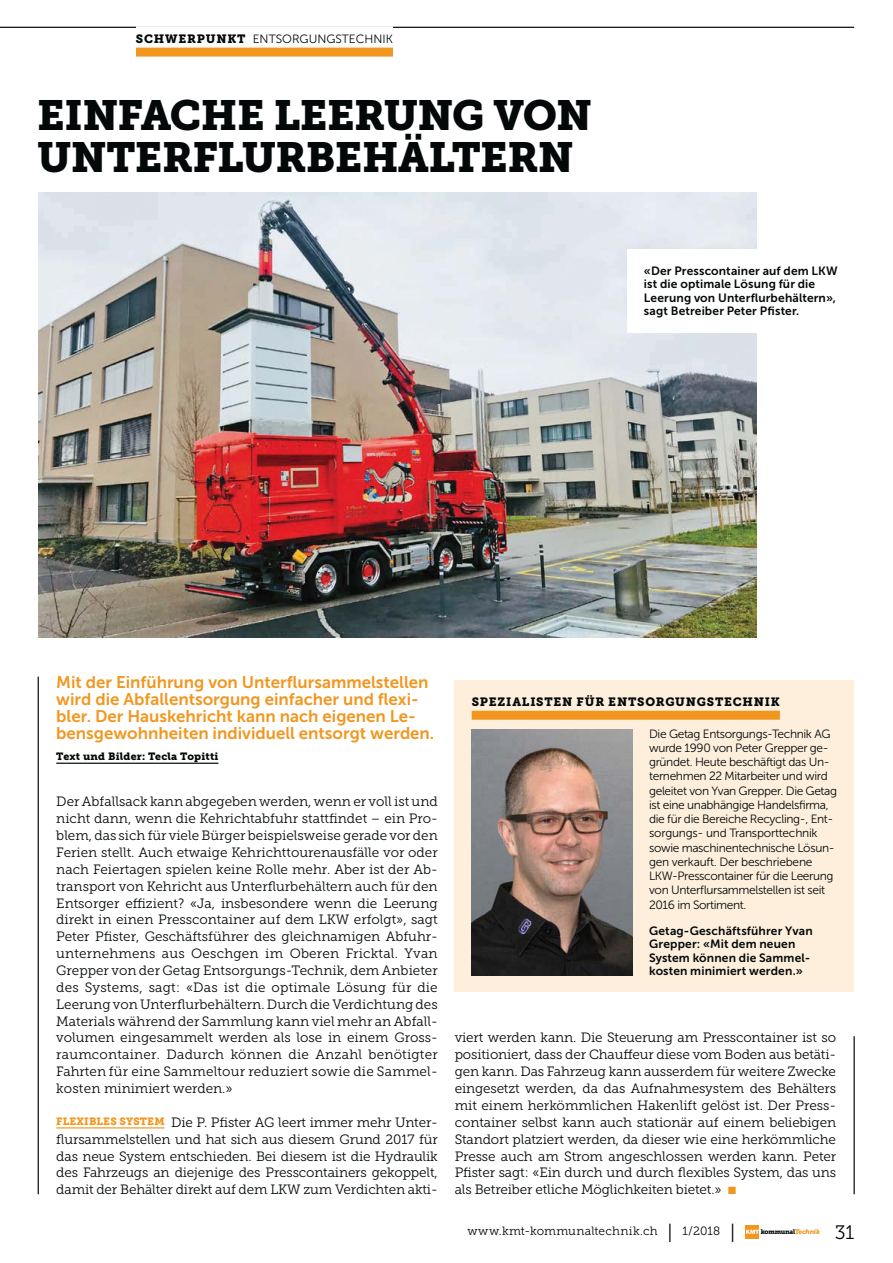
<style>
.page{position:relative;width:893px;height:1263px;background:#fff}
.page>*{position:absolute;margin:0;border:0;box-sizing:border-box;transform-origin:0 0}
.t1{font:42px/42px "Museo Slab 900";letter-spacing:-.02em;color:#040809}
.t2{font:19.5px "Museo Slab 300";color:#040809}
.t3{font:16.8px/16.8px "Museo Sans 700";color:#f19720}
.t4{font:13.5px/16.8px "Museo Slab 300";letter-spacing:-.01em;color:#040809;text-align:justify}
.t5{font:12px/14.2px "Museo Sans 300";letter-spacing:-.03em;color:#040809}
.t6{font:12px/13.5px "Museo Sans 700";letter-spacing:.015em;color:#040809}
.t7{font:12px "Museo Slab 300";letter-spacing:.02em;color:#040809}
.t8{font:12px "Museo Slab 900";letter-spacing:.065em;color:#040809}
.t9{font:12px "Museo Sans 300";color:#040809}
.t10{font:10.5px "Museo Slab 900";letter-spacing:.02em;color:#040809}
.t11{font:6.6px "Museo Slab 900";letter-spacing:-.035em;color:#040809}
.s1{font-family:"Museo Slab 900"}
.s2{font-family:"Museo Slab 900";font-size:10.5px;color:#f19720}
.s3{color:#f19720}
.s4{font-size:19.5px}
.s5{font-style:italic;color:#f19720}
</style>
<div class="page">
<div style="left:745px;top:1225px;width:14px;height:14px;background:#f19720"></div>
<svg style="left:746px;top:1230px;width:13px;height:4px"></svg>
<hr style="left:0;top:27px;width:854px;height:1px;background:#040809">
<hr style="left:853px;top:1036px;width:2px;height:158px;background:#040809">
<hr style="left:38px;top:677px;width:1px;height:517px;background:#040809">
<hr style="left:136px;top:26px;width:257px;height:2px;background:#fff">
<div style="left:136px;top:48px;width:257px;height:9px;background:#f19720"></div>
<hr style="left:56px;top:763px;width:162px;height:1px;background:#040809">
<hr style="left:56px;top:1127px;width:109px;height:2px;background:#f19720">
<img style="left:38px;top:193px;width:718px;height:445px">
<div style="left:627px;top:249px;width:228px;height:83px;background:#fff"></div>
<div style="left:455px;top:680px;width:399px;height:312px;background:#fdefdc"></div>
<div style="left:472px;top:711px;width:308px;height:9px;background:#f19720"></div>
<img style="left:472px;top:730px;width:160px;height:245px">
<p class="t9" style="left:136px;top:35px;width:258px"><span class="s1">SCHWERPUNKT</span> ENTSORGUNGSTECHNIK</p>
<h1 class="t1" style="left:37px;top:94px;width:556px">EINFACHE LEERUNG VON<br>UNTERFLURBEHÄLTERN</h1>
<p class="t6" style="left:644px;top:265px;width:195px">«Der Presscontainer auf dem LKW ist die optimale Lösung für die<br>Leerung von Unterflurbehältern», sagt Betreiber Peter Pfister.</p>
<p class="t3" style="left:56px;top:676px;width:379px">Mit der Einführung von Unterflursammelstellen wird die Abfallentsorgung einfacher und flexi&shy;bler. Der Hauskehricht kann nach eigenen Le&shy;bensgewohnheiten individuell entsorgt werden.</p>
<p class="t10" style="left:56px;top:751px;width:164px">Text und Bilder: Tecla Topitti</p>
<p class="t4" style="left:56px;top:794px;width:383px">Der Abfallsack kann abgegeben werden, wenn er voll ist und nicht dann, wenn die Kehrichtabfuhr stattfindet – ein Pro&shy;blem, das sich für viele Bürger beispielsweise gerade vor den Ferien stellt. Auch etwaige Kehrichttourenausfälle vor oder nach Feiertagen spielen keine Rolle mehr. Aber ist der Ab&shy;transport von Kehricht aus Unterflurbehältern auch für den Entsorger effizient? «Ja, insbesondere wenn die Leerung direkt in einen Presscontainer auf dem LKW erfolgt», sagt Peter Pfister, Geschäftsführer des gleichnamigen Abfuhr&shy;unternehmens aus Oeschgen im Oberen Fricktal. Yvan Grepper von der Getag Entsorgungs-Technik, dem Anbieter des Systems, sagt: «Das ist die optimale Lösung für die Leerung von Unterflurbehältern. Durch die Verdichtung des Mate rials während der Sammlung kann viel mehr an Abfall&shy;volumen eingesammelt werden als lose in einem Gross&shy;raumcontainer. Dadurch können die Anzahl benötigter Fahrten für eine Sammeltour reduziert sowie die Sammel&shy;kosten minimiert werden.»</p>
<p class="t4" style="left:56px;top:1115px;width:383px"><span class="s2">FLEXIBLES SYSTEM</span> Die P. Pfister AG leert immer mehr Unter&shy;flursammelstellen und hat sich aus diesem Grund 2017 für das neue System entschieden. Bei diesem ist die Hydraulik des Fahrzeugs an diejenige des Presscontainers gekoppelt, damit der Behälter direkt auf dem LKW zum Verdichten akti-</p>
<p class="t8" style="left:472px;top:695px;width:310px">SPEZIALISTEN FÜR ENTSORGUNGSTECHNIK</p>
<p class="t5" style="left:649px;top:727px;width:190px">Die Getag Entsorgungs-Technik AG wurde 1990 von Peter Grepper ge&shy;gründet. Heute beschäftigt das Un&shy;ternehmen 22 Mitarbeiter und wird geleitet von Yvan Grepper. Die Getag ist eine unabhängige Handelsfirma, die für die Bereiche Recycling-, Ent&shy;sorgungs- und Transport technik sowie maschinentechnische Lösun&shy;gen verkauft. Der beschriebene LKW-Press container für die Leerung von Unterflursammelstellen ist seit 2016 im Sortiment.</p>
<p class="t6" style="left:649px;top:925px;width:165px">Getag-Geschäftsführer Yvan<br>Grepper: «Mit dem neuen<br>System können die Sammel&shy;kosten minimiert werden.»</p>
<p class="t4" style="left:455px;top:1030px;width:383px">viert werden kann. Die Steuerung am Presscontainer ist so positioniert, dass der Chauffeur diese vom Boden aus betäti&shy;gen kann. Das Fahrzeug kann ausserdem für weitere Zwecke eingesetzt werden, da das Aufnahmesystem des Behälters mit einem herkömmlichen Hakenlift gelöst ist. Der Press&shy;container selbst kann auch stationär auf einem beliebigen Standort platziert werden, da dieser wie eine herkömmliche Presse auch am Strom angeschlossen werden kann. Peter Pfister sagt: «Ein durch und durch flexibles System, das uns als Betreiber etliche Möglichkeiten bietet.» <span class="s3">■</span></p>
<p class="t7" style="left:467px;top:1227px;width:269px">www.kmt-kommunaltechnik.ch <span class="s4">|</span> 1/2018 <span class="s4">|</span></p>
<h2 class="t2" style="left:835px;top:1225px;width:21px">31</h2>
<p class="t11" style="left:761px;top:1228px;width:61px">kommunal<span class="s5">Technik</span></p>
</div>
